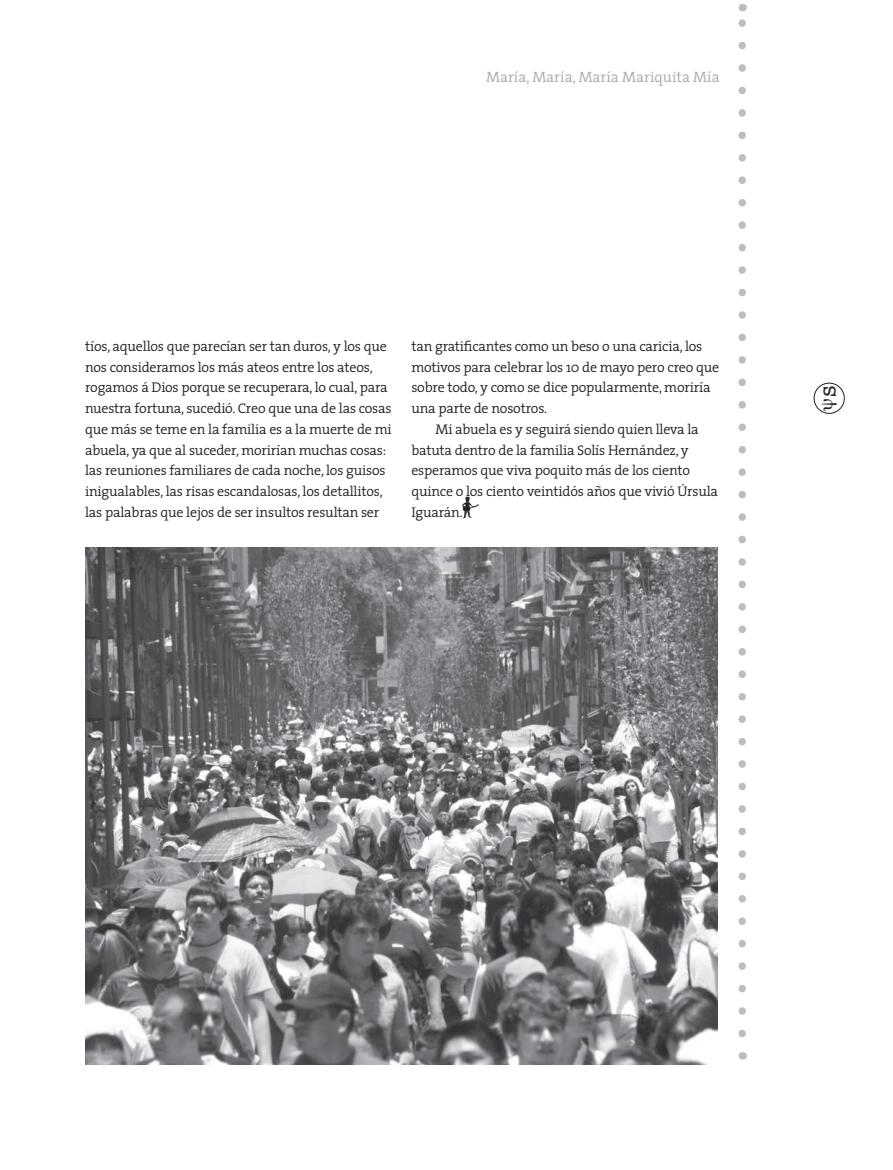
<style>
.page{position:relative;width:893px;height:1170px;background:#fff}
.page>*{position:absolute;margin:0;border:0;box-sizing:border-box;transform-origin:0 0}
.t1{font:23.25px "American Typewriter";color:#231f20}
.t2{font:300 15px "The Serif";color:#a8a9ad}
.t3{font:300 14.1px/20.7px "The Serif";letter-spacing:-.015em;color:#231f20}
</style>
<div class="page">
<div style="left:814px;top:383px;width:30px;height:30px;border:1px solid #231f20;border-radius:50%"></div>
<svg style="left:738px;top:19px;width:8px;height:1014px"></svg>
<img style="left:85px;top:548px;width:632px;height:516px">
<img style="left:463px;top:496px;width:8px;height:8px">
<svg style="left:462px;top:504px;width:17px;height:14px"></svg>
<p class="t2" style="left:486px;top:65px;width:235px">María, María, María Mariquita Mía</p>
<p class="t3" style="left:85px;top:335px;width:308px">tíos, aquellos que parecían ser tan duros, y los que nos consideramos los más ateos entre los ateos, rogamos á Dios porque se recuperara, lo cual, para nuestra fortuna, sucedió. Creo que una de las cosas que más se teme en la familia es a la muerte de mi abuela, ya que al suceder, morirían muchas cosas: las reuniones familiares de cada noche, los guisos inigualables, las risas escandalosas, los detallitos, las palabras que lejos de ser insultos resultan ser</p>
<p class="t3" style="left:411px;top:335px;width:309px">tan gratificantes como un beso o una caricia, los motivos para celebrar los 10 de mayo pero creo que sobre todo, y como se dice popularmente, moriría una parte de nosotros.</p>
<p class="t3" style="left:411px;top:418px;width:308px;text-indent:24px">Mi abuela es y seguirá siendo quien lleva la batuta dentro de la familia Solís Hernández, y esperamos que viva poquito más de los ciento quince o los ciento veintidós años que vivió Úrsula Iguarán.</p>
<h1 class="t1" style="left:810px;top:397px;width:13px;rotate:-90deg">s</h1>
</div>
